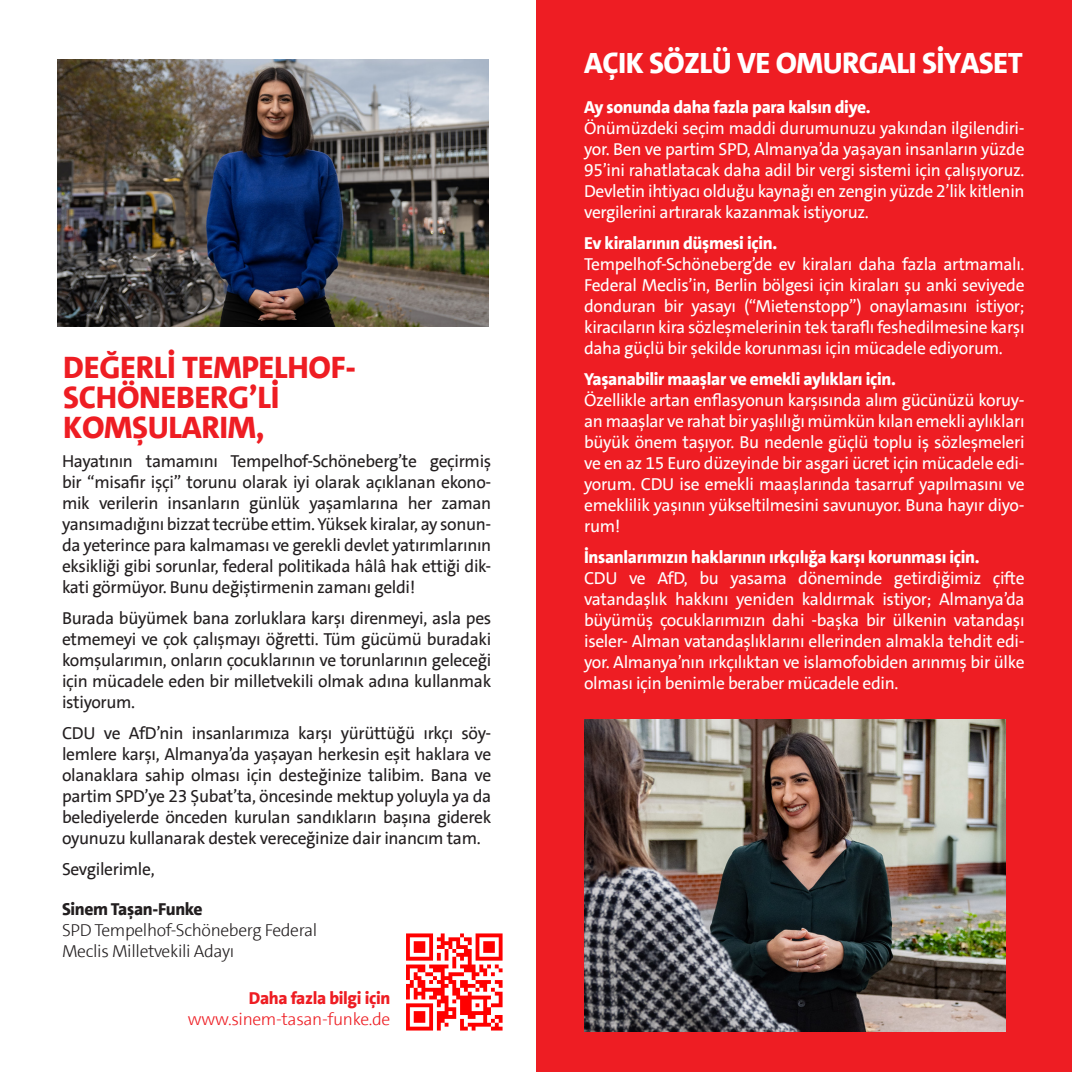
<style>
.page{position:relative;width:1072px;height:1072px;background:#fff}
.page>*{position:absolute;margin:0;border:0;box-sizing:border-box;transform-origin:0 0}
.t1{font:800 31.5px/29.8px "SPD The Sans Versal";letter-spacing:-.01em;color:#ee1d23}
.t2{font:800 29.75px "SPD The Sans Versal";letter-spacing:-.02em;color:#fff}
.t3{font:17.5px/21px "SPD The Sans";letter-spacing:-.02em;color:#fff;text-align:justify}
.t4{font:17.5px/21px "SPD The Sans";letter-spacing:-.02em;color:#231f20;text-align:justify}
.t5{font:800 17.5px "SPD The Sans";letter-spacing:-.02em;color:#fff}
.t6{font:300 17.5px "SPD The Sans";letter-spacing:-.02em;color:#231f20}
.t7{font:300 17.5px "SPD The Sans";letter-spacing:-.02em;color:#ee1d23}
.t8{font:800 17.5px "SPD The Sans";letter-spacing:-.02em;color:#ee1d23}
.t9{font:800 17.5px "SPD The Sans";letter-spacing:-.02em;color:#231f20}
</style>
<div class="page">
<div style="left:536px;top:0;width:535px;height:1071px;background:#ee1d23"></div>
<img style="left:406px;top:933px;width:97px;height:98px">
<img style="left:57px;top:60px;width:431px;height:266px">
<img style="left:584px;top:719px;width:422px;height:312px">
<p class="t1" style="left:63px;top:353px;width:294px">DEĞERLİ TEMPELHOF-<br>SCHÖNEBERG’Lİ</p>
<p class="t1" style="left:63px;top:412px;width:203px">KOMŞULARIM,</p>
<p class="t4" style="left:62px;top:450px;width:431px">Hayatının tamamını Tempelhof-Schöneberg’te geçirmiş bir “misafir işçi” torunu olarak iyi olarak açıklanan ekono&shy;mik verilerin insanların günlük yaşamlarına her zaman yansımadığını bizzat tecrübe ettim. Yüksek kiralar, ay sonun&shy;da yeterince para kalmaması ve gerekli devlet yatırımlarının eksikliği gibi sorunlar, federal politikada hâlâ hak ettiği dik&shy;kati görmüyor. Bunu değiştirmenin zamanı geldi!</p>
<p class="t4" style="left:62px;top:607px;width:431px">Burada büyümek bana zorluklara karşı direnmeyi, asla pes etmemeyi ve çok çalışmayı öğretti. Tüm gücümü buradaki komşularımın, onların çocuklarının ve torunlarının geleceği için mücadele eden bir milletvekili olmak adına kullanmak istiyorum.</p>
<p class="t4" style="left:62px;top:722px;width:431px">CDU ve AfD’nin insanlarımıza karşı yürüttüğü ırkçı söy&shy;lemlere karşı, Almanya’da yaşayan herkesin eşit haklara ve olanaklara sahip olması için desteğinize talibim. Bana ve partim SPD’ye 23 Şubat’ta, öncesinde mektup yoluyla ya da belediyelerde önceden kurulan sandıkların başına giderek oyunuzu kullanarak destek vereceğinize dair inancım tam.</p>
<p class="t4" style="left:62px;top:858px;width:94px">Sevgilerimle,</p>
<p class="t9" style="left:62px;top:897px;width:142px">Sinem Taşan-Funke</p>
<p class="t6" style="left:62px;top:918px;width:257px">SPD Tempelhof-Schöneberg Federal</p>
<p class="t6" style="left:62px;top:939px;width:174px">Meclis Milletvekili Adayı</p>
<p class="t8" style="left:249px;top:987px;width:143px">Daha fazla bilgi için</p>
<p class="t7" style="left:188px;top:1008px;width:204px">www.sinem-tasan-funke.de</p>
<p class="t2" style="left:584px;top:44px;width:440px">AÇIK SÖZLÜ VE OMURGALI SIYASET</p>
<p class="t5" style="left:584px;top:96px;width:288px">Ay sonunda daha fazla para kalsın diye.</p>
<p class="t3" style="left:584px;top:118px;width:442px">Önümüzdeki seçim maddi durumunuzu yakından ilgilendiri&shy;yor. Ben ve partim SPD, Almanya’da yaşayan insanların yüzde 95’ini rahatlatacak daha adil bir vergi sistemi için çalışıyoruz.<br>Devletin ihtiyacı olduğu kaynağı en zengin yüzde 2’lik kitlenin vergilerini artırarak kazanmak istiyoruz.</p>
<p class="t5" style="left:584px;top:232px;width:195px">Ev kiralarının düşmesi için.</p>
<p class="t3" style="left:584px;top:254px;width:442px">Tempelhof-Schöneberg’de ev kiraları daha fazla artmamalı.<br>Federal Meclis’in, Berlin bölgesi için kiraları şu anki seviyede donduran bir yasayı (“Mietenstopp”) onaylamasını istiyor; kiracıların kira sözleşmelerinin tek taraflı feshedilmesine karşı daha güçlü bir şekilde korunması için mücadele ediyorum.</p>
<p class="t5" style="left:584px;top:368px;width:313px">Yaşanabilir maaşlar ve emekli aylıkları için.</p>
<p class="t3" style="left:584px;top:390px;width:442px">Özellikle artan enflasyonun karşısında alım gücünüzü koruy&shy;an maaşlar ve rahat bir yaşlılığı mümkün kılan emekli aylıkları büyük önem taşıyor. Bu nedenle güçlü toplu iş sözleşmeleri ve en az 15 Euro düzeyinde bir asgari ücret için mücadele edi&shy;yorum. CDU ise emekli maaşlarında tasarruf yapılmasını ve emeklilik yaşının yükseltilmesini savunuyor. Buna hayır diyo&shy;rum!</p>
<p class="t5" style="left:584px;top:546px;width:397px">İnsanlarımızın haklarının ırkçılığa karşı korunması için.</p>
<p class="t3" style="left:584px;top:567px;width:442px">CDU ve AfD, bu yasama döneminde getirdiğimiz çifte vatandaşlık hakkını yeniden kaldırmak istiyor; Almanya’da büyümüş çocuklarımızın dahi -başka bir ülkenin vatandaşı iseler- Alman vatandaşlıklarını ellerinden almakla tehdit edi&shy;yor. Almanya’nın ırkçılıktan ve islamofobiden arınmış bir ülke olması için benimle beraber mücadele edin.</p>
</div>
